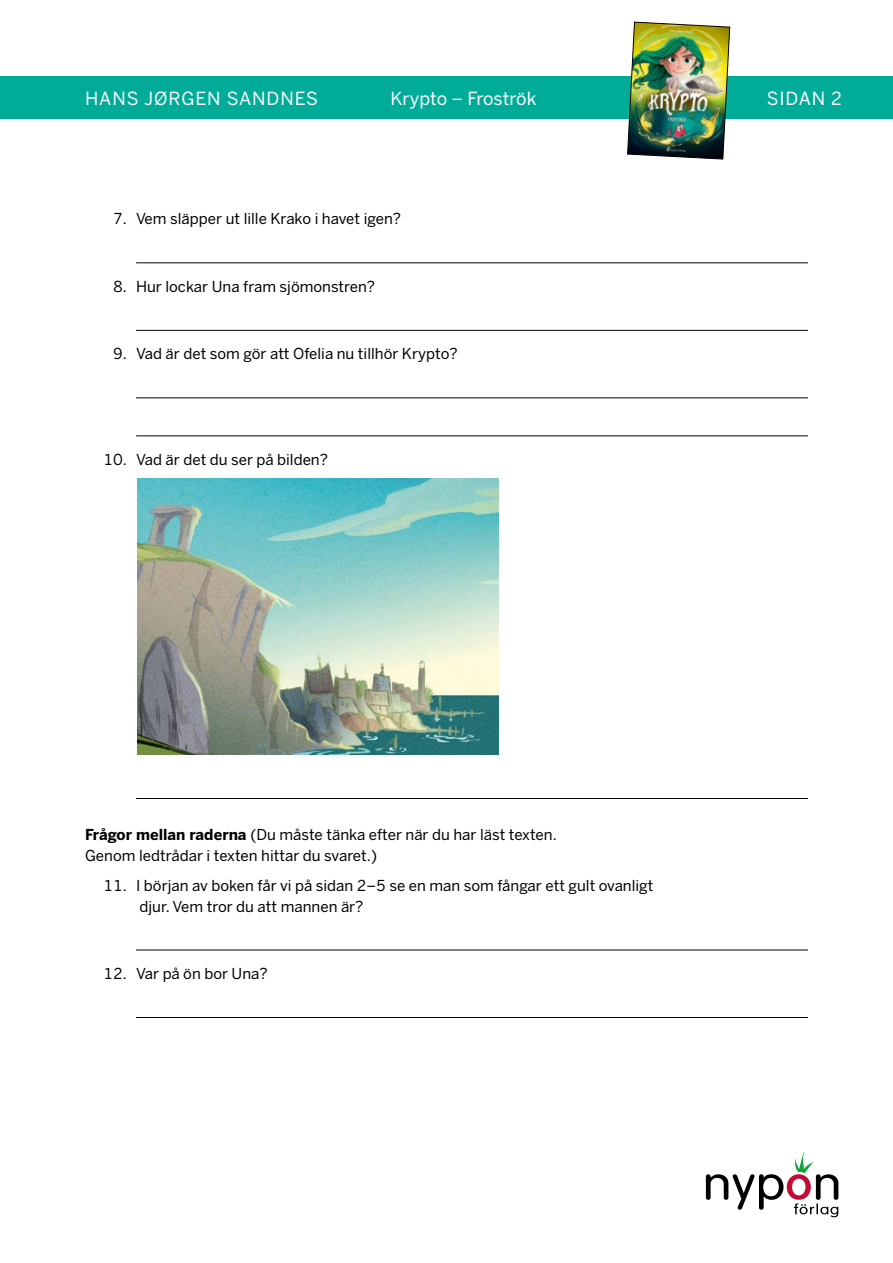
<style>
.page{position:relative;width:893px;height:1263px;background:#fff}
.page>*{position:absolute;margin:0;border:0;box-sizing:border-box;transform-origin:0 0}
.t1{font:18px "Benton Sans";letter-spacing:.035em;color:#fff}
.t2{font:18px "Benton Sans";letter-spacing:-.005em;color:#fff}
.t3{font:15px/21px "Benton Sans";color:#000}
.s1{font-weight:700}
</style>
<div class="page">
<svg style="left:706px;top:1152px;width:132px;height:65px"></svg>
<div style="left:0;top:77px;width:893px;height:42px;background:#00ac98"></div>
<img style="left:627px;top:21px;width:103px;height:139px">
<hr style="left:136px;top:262px;width:672px;height:1px;background:#000">
<hr style="left:136px;top:330px;width:672px;height:1px;background:#000">
<hr style="left:136px;top:397px;width:672px;height:1px;background:#000">
<hr style="left:136px;top:435px;width:672px;height:1px;background:#000">
<hr style="left:136px;top:798px;width:672px;height:1px;background:#000">
<hr style="left:136px;top:950px;width:672px;height:1px;background:#000">
<hr style="left:136px;top:1017px;width:672px;height:1px;background:#000">
<img style="left:137px;top:478px;width:361px;height:277px">
<p class="t1" style="left:85px;top:87px;width:235px">HANS JØRGEN SANDNES</p>
<p class="t2" style="left:390px;top:87px;width:148px">Krypto – Froströk</p>
<p class="t1" style="left:767px;top:87px;width:77px">SIDAN 2</p>
<p class="t3" style="left:113px;top:209px;width:289px">7. Vem släpper ut lille Krako i havet igen?</p>
<p class="t3" style="left:113px;top:276px;width:264px">8. Hur lockar Una fram sjömonstren?</p>
<p class="t3" style="left:113px;top:344px;width:346px">9. Vad är det som gör att Ofelia nu tillhör Krypto?</p>
<p class="t3" style="left:103px;top:449px;width:226px">10. Vad är det du ser på bilden?</p>
<p class="t3" style="left:85px;top:824px;width:473px"><span class="s1">Frågor mellan raderna</span> (Du måste tänka efter när du har läst texten.<br>Genom ledtrådar i texten hittar du svaret.)</p>
<p class="t3" style="left:140px;top:875px;width:515px;text-indent:-36px">11. I början av boken får vi på sidan 2–5 se en man som fångar ett gult ovanligt djur. Vem tror du att mannen är?</p>
<p class="t3" style="left:103px;top:963px;width:166px">12. Var på ön bor Una?</p>
</div>
